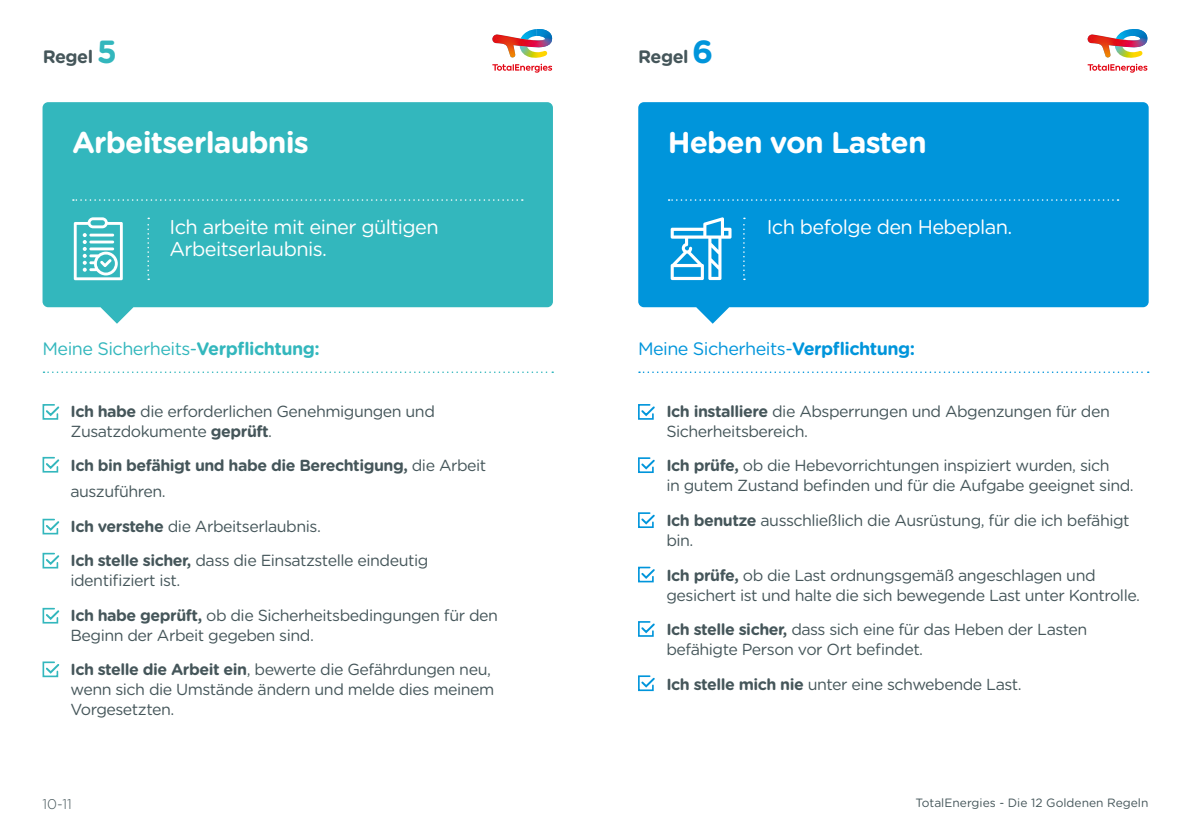
<style>
.page{position:relative;width:1191px;height:840px;background:#fff}
.page>*{position:absolute;margin:0;border:0;box-sizing:border-box;transform-origin:0 0}
.t1{font:700 32px "Gotham Rounded";color:#33b7bd}
.t2{font:700 32px "Gotham Rounded";color:#0095db}
.t3{font:700 30px "Gotham Rounded";letter-spacing:-.03em;color:#fff}
.t4{font:20px/22px "Gotham Rounded";letter-spacing:-.03em;color:#fff}
.t5{font:18px "Gotham Rounded";letter-spacing:-.03em;color:#33b7bd}
.t6{font:18px "Gotham Rounded";letter-spacing:-.03em;color:#0095db}
.t7{font:700 18px "Gotham Rounded";letter-spacing:-.03em;color:#45565a}
.t8{font:16px/20px "Gotham Rounded";letter-spacing:-.03em;color:#45565a}
.t9{font:700 16px/26px "Gotham Rounded";letter-spacing:-.03em;color:#45565a}
.t10{font:300 14px "Gotham Rounded";color:#45565a}
.t11{font:12px "Gotham Rounded";color:#45565a}
.s1{font-weight:700}
.s2{font-weight:400}
</style>
<div class="page">
<svg style="left:43px;top:102px;width:510px;height:221px;background:#42bcc1"></svg>
<svg style="left:42px;top:404px;width:18px;height:16px"></svg>
<svg style="left:42px;top:456px;width:18px;height:17px"></svg>
<svg style="left:42px;top:518px;width:18px;height:17px"></svg>
<svg style="left:42px;top:552px;width:18px;height:17px"></svg>
<svg style="left:42px;top:607px;width:18px;height:17px"></svg>
<svg style="left:42px;top:661px;width:18px;height:16px"></svg>
<svg style="left:73px;top:199px;width:450px;height:2px"></svg>
<svg style="left:147px;top:217px;width:2px;height:63px"></svg>
<svg style="left:74px;top:217px;width:49px;height:63px"></svg>
<svg style="left:638px;top:102px;width:510px;height:221px;background:#129cdd"></svg>
<svg style="left:638px;top:404px;width:17px;height:16px"></svg>
<svg style="left:638px;top:457px;width:17px;height:16px"></svg>
<svg style="left:638px;top:512px;width:17px;height:16px"></svg>
<svg style="left:638px;top:566px;width:17px;height:17px"></svg>
<svg style="left:638px;top:621px;width:17px;height:16px"></svg>
<svg style="left:638px;top:675px;width:17px;height:16px"></svg>
<svg style="left:668px;top:199px;width:450px;height:2px"></svg>
<svg style="left:743px;top:217px;width:2px;height:63px"></svg>
<svg style="left:670px;top:217px;width:61px;height:63px"></svg>
<svg style="left:1087px;top:64px;width:60px;height:9px"></svg>
<img style="left:1087px;top:29px;width:60px;height:29px">
<svg style="left:492px;top:64px;width:60px;height:9px"></svg>
<img style="left:492px;top:29px;width:60px;height:29px">
<svg style="left:639px;top:371px;width:509px;height:2px"></svg>
<svg style="left:43px;top:371px;width:510px;height:2px"></svg>
<p class="t7" style="left:43px;top:43px;width:52px">Regel</p>
<p class="t1" style="left:97px;top:28px;width:22px">5</p>
<p class="t7" style="left:638px;top:43px;width:52px">Regel</p>
<p class="t2" style="left:692px;top:28px;width:23px">6</p>
<p class="t3" style="left:72px;top:121px;width:238px">Arbeitserlaubnis</p>
<p class="t4" style="left:169px;top:214px;width:271px">Ich arbeite mit einer gültigen<br>Arbeitserlaubnis.</p>
<p class="t3" style="left:668px;top:121px;width:260px">Heben von Lasten</p>
<p class="t4" style="left:766px;top:214px;width:247px">Ich befolge den Hebeplan.</p>
<p class="t5" style="left:43px;top:336px;width:279px">Meine Sicherheits-<span class="s1">Verpflichtung:</span></p>
<p class="t6" style="left:638px;top:336px;width:279px">Meine Sicherheits-<span class="s1">Verpflichtung:</span></p>
<p class="t8" style="left:70px;top:400px;width:366px"><span class="s1">Ich habe</span> die erforderlichen Genehmigungen und<br>Zusatzdokumente <span class="s1">geprüft</span>.</p>
<p class="t9" style="left:70px;top:451px;width:417px">Ich bin befähigt und habe die Berechtigung, <span class="s2">die Arbeit auszuführen.</span></p>
<p class="t8" style="left:70px;top:515px;width:252px"><span class="s1">Ich verstehe</span> die Arbeitserlaubnis.</p>
<p class="t8" style="left:70px;top:549px;width:359px"><span class="s1">Ich stelle sicher,</span> dass die Einsatzstelle eindeutig identifiziert ist.</p>
<p class="t8" style="left:70px;top:604px;width:429px"><span class="s1">Ich habe geprüft,</span> ob die Sicherheitsbedingungen für den<br>Beginn der Arbeit gegeben sind.</p>
<p class="t8" style="left:70px;top:658px;width:425px"><span class="s1">Ich stelle die Arbeit ein</span>, bewerte die Gefährdungen neu, wenn sich die Umstände ändern und melde dies meinem<br>Vorgesetzten.</p>
<p class="t10" style="left:43px;top:793px;width:31px">10-11</p>
<p class="t8" style="left:666px;top:400px;width:445px"><span class="s1">Ich installiere</span> die Absperrungen und Abgenzungen für den<br>Sicherheitsbereich.</p>
<p class="t8" style="left:666px;top:455px;width:469px"><span class="s1">Ich prüfe,</span> ob die Hebevorrichtungen inspiziert wurden, sich<br>in gutem Zustand befinden und für die Aufgabe geeignet sind.</p>
<p class="t8" style="left:666px;top:509px;width:465px"><span class="s1">Ich benutze</span> ausschließlich die Ausrüstung, für die ich befähigt bin.</p>
<p class="t8" style="left:666px;top:564px;width:475px"><span class="s1">Ich prüfe,</span> ob die Last ordnungsgemäß angeschlagen und gesichert ist und halte die sich bewegende Last unter Kontrolle.</p>
<p class="t8" style="left:666px;top:618px;width:422px"><span class="s1">Ich stelle sicher,</span> dass sich eine für das Heben der Lasten befähigte Person vor Ort befindet.</p>
<p class="t8" style="left:666px;top:673px;width:357px"><span class="s1">Ich stelle mich nie</span> unter eine schwebende Last.</p>
<p class="t11" style="left:915px;top:794px;width:234px">TotalEnergies - Die 12 Goldenen Regeln</p>
</div>
